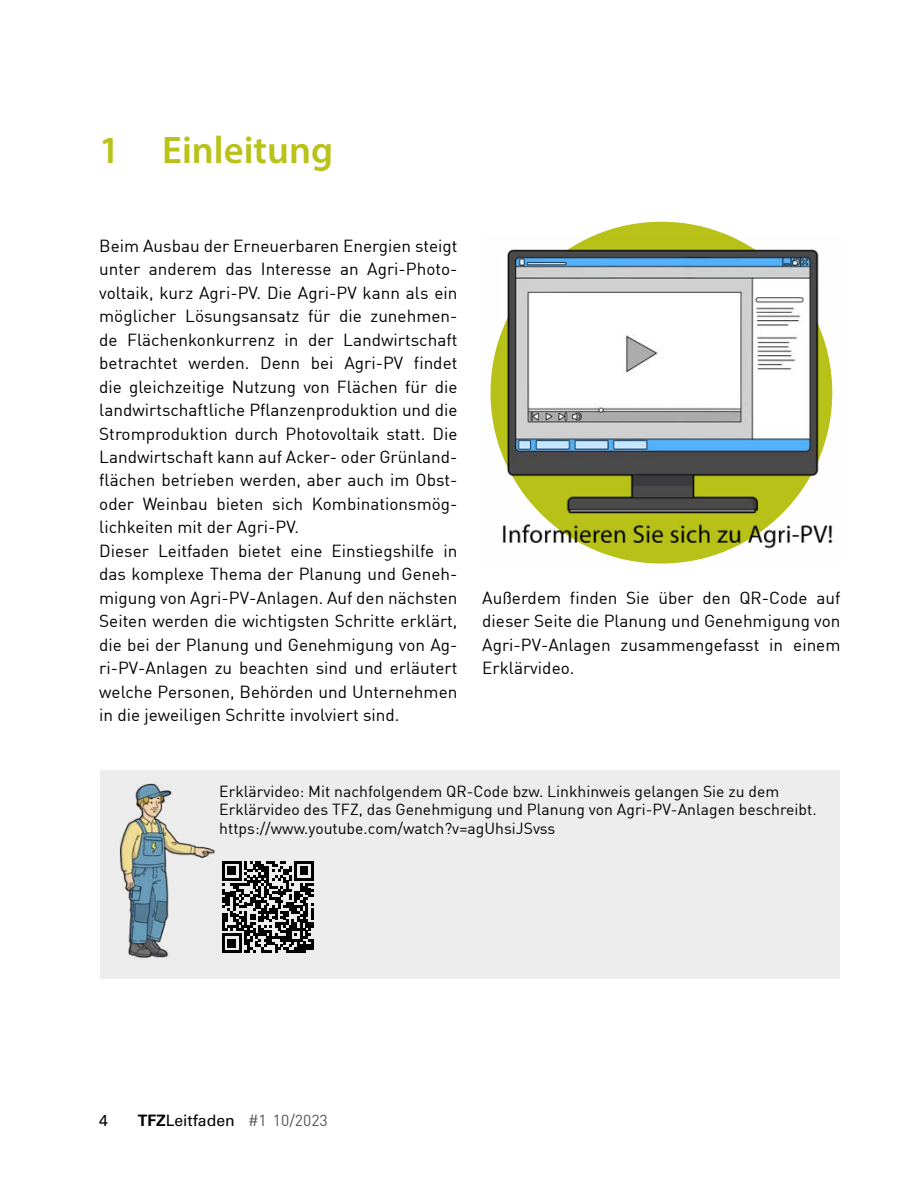
<style>
.page{position:relative;width:918px;height:1191px;background:#fff}
.page>*{position:absolute;margin:0;border:0;box-sizing:border-box;transform-origin:0 0}
.t1{font:600 38.5px "Myriad Pro";color:#b8c218}
.t2{font:17.15px/23.4px "DIN Regular";color:#000}
.t3{font:15.75px/18.9px "DIN Regular";color:#000}
.t4{font:15.75px "Univers LT Std";color:#000}
.s1{font-weight:700}
.s2{font-family:"DIN Regular";color:#575756}
</style>
<div class="page">
<img style="left:490px;top:235px;width:343px;height:328px">
<div style="left:100px;top:770px;width:739px;height:209px;background:#ededed"></div>
<svg style="left:222px;top:861px;width:92px;height:91px"></svg>
<img style="left:119px;top:783px;width:96px;height:175px">
<h1 class="t1" style="left:99px;top:126px;width:235px">1 Einleitung</h1>
<p class="t2" style="left:99px;top:234px;width:360px">Beim Ausbau der Erneuerbaren Energien steigt unter anderem das Interesse an Agri-Photo&shy;voltaik, kurz Agri-PV. Die Agri-PV kann als ein möglicher Lösungsansatz für die zunehmen&shy;de Flächenkonkurrenz in der Landwirtschaft betrachtet werden. Denn bei Agri-PV findet die gleichzeitige Nutzung von Flächen für die landwirtschaftliche Pflanzenproduktion und die Stromproduktion durch Photovoltaik statt. Die Landwirtschaft kann auf Acker- oder Grünland&shy;flächen betrieben werden, aber auch im Obst&shy;oder Weinbau bieten sich Kombinationsmög&shy;lichkeiten mit der Agri-PV.<br>Dieser Leitfaden bietet eine Einstiegshilfe in das komplexe Thema der Planung und Geneh&shy;migung von Agri-PV-Anlagen. Auf den nächsten Seiten werden die wichtigsten Schritte erklärt, die bei der Planung und Genehmigung von Ag&shy;ri-PV-Anlagen zu beachten sind und erläutert welche Personen, Behörden und Unternehmen in die jeweiligen Schritte involviert sind.</p>
<p class="t2" style="left:482px;top:585px;width:360px;text-align:justify">Außerdem finden Sie über den QR-Code auf dieser Seite die Planung und Genehmigung von Agri-PV-Anlagen zusammengefasst in einem Erklärvideo.</p>
<p class="t3" style="left:219px;top:781px;width:599px">Erklärvideo: Mit nachfolgendem QR-Code bzw. Linkhinweis gelangen Sie zu dem<br>Erklärvideo des TFZ, das Genehmigung und Planung von Agri-PV-Anlagen beschreibt. https://www.youtube.com/watch?v=agUhsiJSvss</p>
<p class="t4" style="left:99px;top:1111px;width:10px">4</p>
<p class="t4" style="left:138px;top:1111px;width:192px"><span class="s1">TFZ</span>Leitfaden <span class="s2">#1 10/2023</span></p>
</div>
